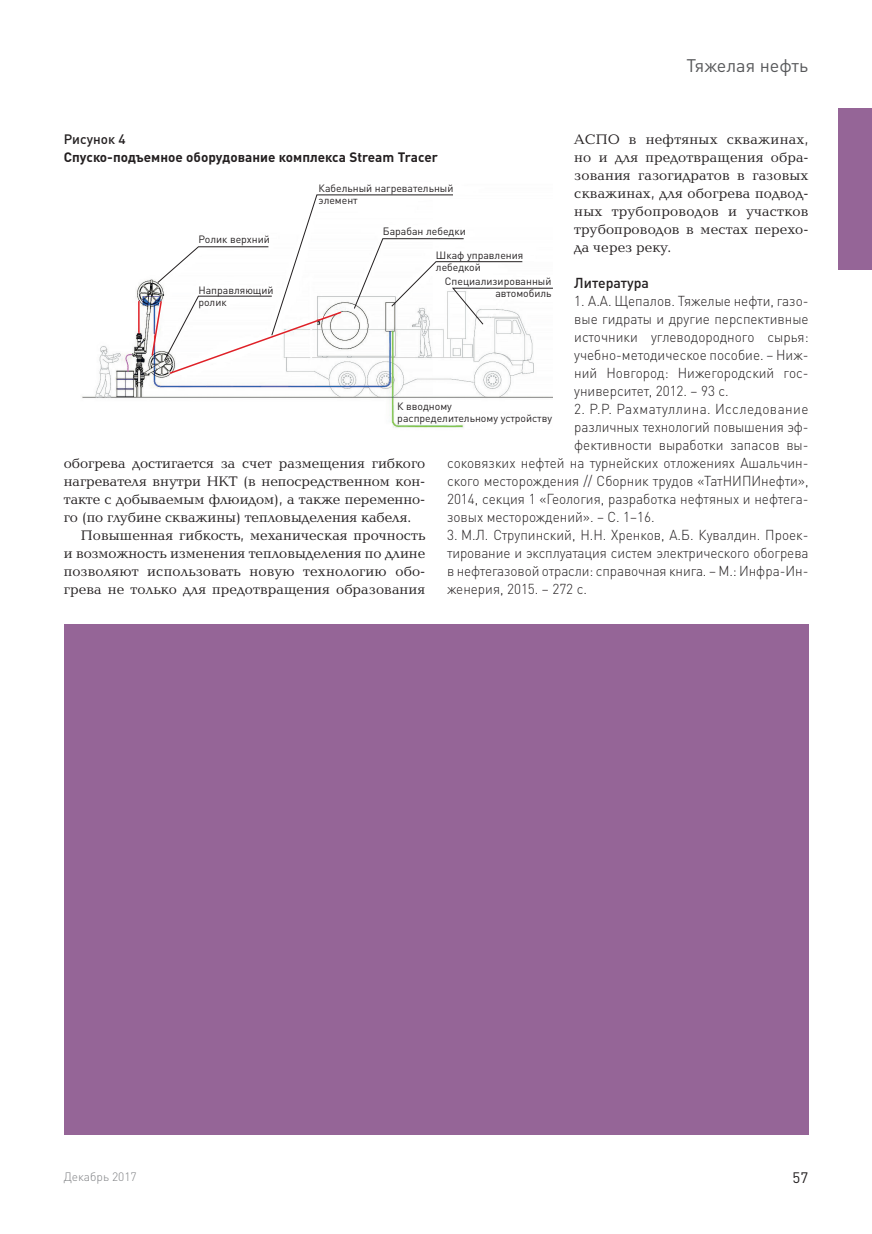
<style>
.page{position:relative;width:872px;height:1234px;background:#fff}
.page>*{position:absolute;margin:0;border:0;box-sizing:border-box;transform-origin:0 0}
.t1{font:18px "DIN Cyr";color:#57585a}
.t2{font:15px "DIN Cyr";color:#231f20}
.t3{font:300 14.25px/18px "DIN Cyr";color:#231f20;scale:.95 1}
.t4{font:14.25px/18px "Baltica";color:#231f20;text-align:justify}
.t5{font:300 14.25px "DIN Cyr";letter-spacing:.03em;color:#231f20;scale:.95 1}
.t6{font:500 14.25px "DIN Cyr";color:#231f20}
.t7{font:700 13.5px "DIN Cyr";color:#231f20}
.t8{font:500 13.5px "DIN Cyr";color:#231f20}
.t9{font:300 12px "DIN Cyr";color:#808285}
.t10{font:10.5px/12px "DIN Cyr";color:#231f20}
</style>
<div class="page">
<div style="left:838px;top:108px;width:34px;height:162px;background:#956597"></div>
<img style="left:82px;top:280px;width:471px;height:148px">
<hr style="left:138px;top:301px;width:2px;height:32px;background:#df2027">
<svg style="left:150px;top:194px;width:403px;height:181px"></svg>
<div style="left:64px;top:624px;width:744px;height:510px;background:#956597"></div>
<p class="t1" style="left:686px;top:53px;width:123px">Тяжелая нефть</p>
<p class="t4" style="left:574px;top:131px;width:236px">АСПО в нефтяных скважинах, но и для предотвращения обра&shy;зования газогидратов в газовых скважинах, для обогрева подвод&shy;ных трубопроводов и участков трубопроводов в местах перехо&shy;да через реку.</p>
<p class="t6" style="left:574px;top:273px;width:76px">Литература</p>
<p class="t3" style="left:574px;top:291px;width:248px">1. А.А. Щепалов. Тяжелые нефти, газо&shy;вые гидраты и другие перспективные источники углеводородного сырья: учебно-методическое пособие. – Ниж&shy;ний Новгород: Нижегородский гос&shy;университет, 2012. – 93 с.</p>
<p class="t5" style="left:574px;top:399px;width:248px">2. Р.Р. Рахматуллина. Исследование</p>
<p class="t3" style="left:574px;top:417px;width:248px">различных технологий повышения эф-</p>
<p class="t3" style="left:574px;top:435px;width:248px">фективности выработки запасов вы-</p>
<p class="t3" style="left:447px;top:453px;width:382px">соковязких нефтей на турнейских отложениях Ашальчин-</p>
<p class="t3" style="left:447px;top:471px;width:382px">ского месторождения // Сборник трудов «ТатНИПИнефти»,</p>
<p class="t3" style="left:447px;top:489px;width:382px">2014, секция 1 «Геология, разработка нефтяных и нефтега-</p>
<p class="t3" style="left:447px;top:507px;width:220px">зовых месторождений». – С. 1–16.</p>
<p class="t3" style="left:447px;top:525px;width:382px;text-align:justify">3. М.Л. Струпинский, Н.Н. Хренков, А.Б. Кувалдин. Проек&shy;тирование и эксплуатация систем электрического обогрева в нефтегазовой отрасли: справочная книга. – М.: Инфра-Ин&shy;женерия, 2015. – 272 с.</p>
<p class="t8" style="left:64px;top:130px;width:63px">Рисунок 4</p>
<p class="t7" style="left:64px;top:148px;width:375px">Спуско-подъемное оборудование комплекса Stream Tracer</p>
<p class="t10" style="left:318px;top:181px;width:136px">Кабельный нагревательный элемент</p>
<p class="t10" style="left:383px;top:225px;width:84px">Барабан лебедки</p>
<p class="t10" style="left:198px;top:232px;width:73px">Ролик верхний</p>
<p class="t10" style="left:436px;top:249px;width:89px">Шкаф управления лебедкой</p>
<p class="t10" style="left:198px;top:283px;width:77px">Направляющий ролик</p>
<p class="t10" style="left:445px;top:274px;width:108px;text-align:right">Специализированный автомобиль</p>
<p class="t10" style="left:397px;top:399px;width:156px">К вводному распределительному устройству</p>
<p class="t4" style="left:64px;top:455px;width:363px">обогрева достигается за счет размещения гибкого</p>
<p class="t4" style="left:64px;top:473px;width:363px">нагревателя внутри НКТ (в непосредственном кон-</p>
<p class="t4" style="left:64px;top:491px;width:363px">такте с добываемым флюидом), а также переменно-</p>
<p class="t4" style="left:64px;top:509px;width:349px">го (по глубине скважины) тепловыделения кабеля.</p>
<p class="t4" style="left:81px;top:527px;width:346px">Повышенная гибкость, механическая прочность</p>
<p class="t4" style="left:64px;top:545px;width:363px">и возможность изменения тепловыделения по длине</p>
<p class="t4" style="left:64px;top:563px;width:363px">позволяют использовать новую технологию обо-</p>
<p class="t4" style="left:64px;top:581px;width:363px">грева не только для предотвращения образования</p>
<p class="t9" style="left:64px;top:1167px;width:74px">Декабрь 2017</p>
<p class="t2" style="left:792px;top:1167px;width:17px">57</p>
</div>
